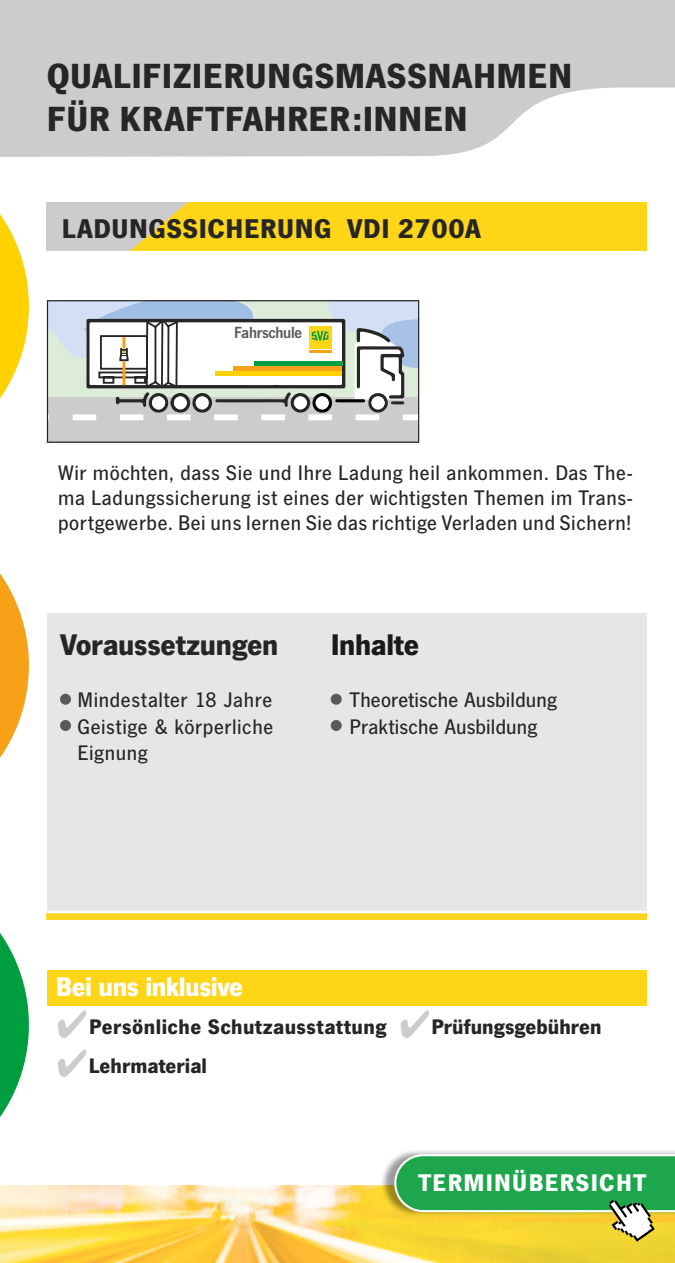
<style>
.page{position:relative;width:675px;height:1263px;background:#fff}
.page>*{position:absolute;margin:0;border:0;box-sizing:border-box;transform-origin:0 0}
.t1{font:700 36.25px/43.8px "News Got";letter-spacing:.01em;color:#262626}
.t2{font:700 31px "News Got";letter-spacing:-.01em;color:#262626}
.t3{font:700 31px "News Got";letter-spacing:-.01em;color:#1a1a1a}
.t4{font:700 28.12px "News Got";letter-spacing:.02em;color:#262626}
.t5{font:700 28.12px "News Got";letter-spacing:-.02em;color:#fff}
.t6{font:700 25px "News Got";letter-spacing:.05em;color:#fff}
.t7{font:500 21.88px/26.2px "News Got";letter-spacing:.025em;color:#262626;text-align:justify}
.t8{font:700 21.88px "News Got";letter-spacing:.005em;color:#262626}
.t9{font:16.75px "News Got Dem";letter-spacing:-.02em;color:#595959}
</style>
<div class="page">
<svg style="left:0;top:0;width:675px;height:157px;fill:#ccc"></svg>
<svg style="left:0;top:933px;width:29px;height:184px"></svg>
<svg style="left:0;top:573px;width:29px;height:185px"></svg>
<svg style="left:0;top:145px;width:36px;height:253px"></svg>
<img style="left:0;top:1185px;width:675px;height:77px">
<div style="left:47px;top:202px;width:600px;height:49px;background:#ffd518"></div>
<svg style="left:47px;top:202px;width:141px;height:49px"></svg>
<div style="left:47px;top:970px;width:600px;height:36px;background:#ffd518"></div>
<div style="left:47px;top:613px;width:600px;height:307px;background:#e6e6e6"></div>
<svg style="left:47px;top:911px;width:600px;height:9px"></svg>
<div style="left:60px;top:693px;width:11px;height:11px;background:#595959;border-radius:50%"></div>
<div style="left:60px;top:720px;width:11px;height:11px;background:#595959;border-radius:50%"></div>
<div style="left:331px;top:693px;width:11px;height:11px;background:#595959;border-radius:50%"></div>
<div style="left:331px;top:720px;width:11px;height:11px;background:#595959;border-radius:50%"></div>
<div style="left:380px;top:1148px;width:295px;height:69px;background:#000;opacity:.4"></div>
<svg style="left:394px;top:1154px;width:281px;height:87px"></svg>
<div style="left:47px;top:397px;width:372px;height:45px;background:#ccc"></div>
<div style="left:47px;top:300px;width:372px;height:143px;border:1px solid #262626"></div>
<svg style="left:47px;top:301px;width:372px;height:119px"></svg>
<h1 class="t1" style="left:47px;top:53px;width:527px">QUALIFIZIERUNGSMASSNAHMEN<br>FÜR KRAFTFAHRER:INNEN</h1>
<p class="t4" style="left:62px;top:212px;width:421px">LADUNGSSICHERUNG VDI 2700A</p>
<p class="t9" style="left:234px;top:323px;width:69px">Fahrschule</p>
<p class="t7" style="left:58px;top:460px;width:575px;line-height:25px">Wir möchten, dass Sie und Ihre Ladung heil ankommen. Das The&shy;ma Ladungssicherung ist eines der wichtigsten Themen im Trans&shy;portgewerbe. Bei uns lernen Sie das richtige Verladen und Sichern!</p>
<h2 class="t2" style="left:60px;top:626px;width:220px">Voraussetzungen</h2>
<p class="t7" style="left:78px;top:687px;width:197px">Mindestalter 18 Jahre Geistige &amp; körperliche Eignung</p>
<h2 class="t3" style="left:331px;top:626px;width:90px">Inhalte</h2>
<p class="t7" style="left:349px;top:687px;width:209px">Theoretische Ausbildung<br>Praktische Ausbildung</p>
<p class="t5" style="left:56px;top:969px;width:189px">Bei uns inklusive</p>
<p class="t8" style="left:89px;top:1014px;width:299px">Persönliche Schutzausstattung</p>
<p class="t8" style="left:431px;top:1014px;width:172px">Prüfungsgebühren</p>
<p class="t8" style="left:89px;top:1052px;width:120px">Lehrmaterial</p>
<p class="t6" style="left:418px;top:1167px;width:230px">TERMINÜBERSICHT</p>
</div>
